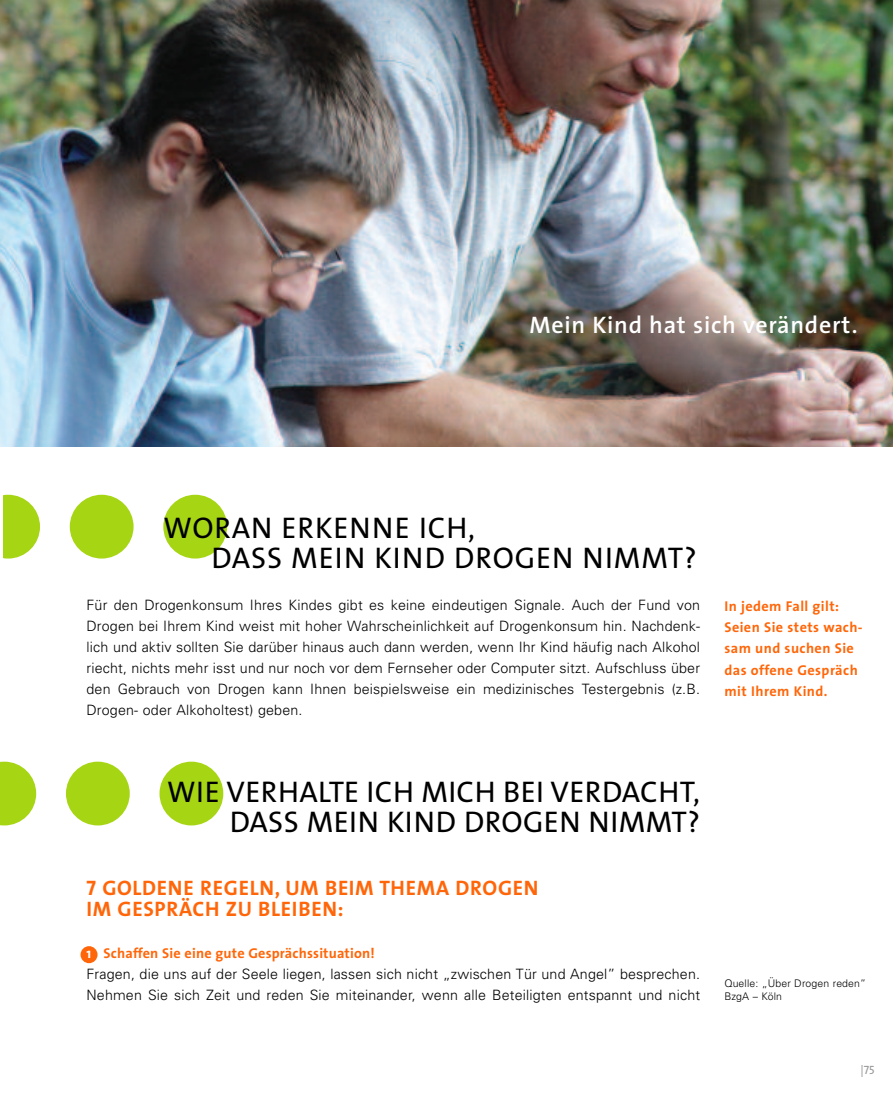
<style>
.page{position:relative;width:893px;height:1106px;background:#fff}
.page>*{position:absolute;margin:0;border:0;box-sizing:border-box;transform-origin:0 0}
.t1{font:30px/30px "The Sans";letter-spacing:.025em;color:#000}
.t2{font:600 24px "The Sans";letter-spacing:.03em;color:#fff}
.t3{font:700 21px/21px "The Sans";letter-spacing:.03em;color:#ff6609}
.t4{font:300 14.25px/21px "Univers";letter-spacing:.01em;color:#000;text-align:justify}
.t5{font:700 14.25px/21px "The Sans";letter-spacing:.03em;color:#ff6609}
.t6{font:700 14.25px "The Sans";letter-spacing:.01em;color:#ff6609}
.t7{font:12px "The Sans Caps";color:#999}
.t8{font:300 10.5px/13.5px "Univers";letter-spacing:.01em;color:#000}
.s1{font-family:"The Sans Bold Caps";font-weight:400}
.s2{color:#fff}
</style>
<div class="page">
<div style="left:81px;top:946px;width:17px;height:17px;background:#ff6609;border-radius:50%"></div>
<div style="left:160px;top:761px;width:63px;height:64px;background:#a6d513;border-radius:50%"></div>
<div style="left:66px;top:761px;width:64px;height:64px;background:#a6d513;border-radius:50%"></div>
<svg style="left:0;top:761px;width:36px;height:64px"></svg>
<img style="left:0;top:0;width:893px;height:446px">
<div style="left:163px;top:495px;width:64px;height:63px;background:#a6d513;border-radius:50%"></div>
<div style="left:70px;top:495px;width:64px;height:63px;background:#a6d513;border-radius:50%"></div>
<svg style="left:3px;top:495px;width:37px;height:63px"></svg>
<h2 class="t2" style="left:529px;top:315px;width:330px">Mein Kind hat sich verändert.</h2>
<h1 class="t1" style="left:212px;top:515px;width:487px;text-indent:-48px">WORAN ERKENNE ICH,<br>DASS MEIN KIND DROGEN NIMMT?</h1>
<p class="t4" style="left:87px;top:595px;width:615px">Für den Drogenkonsum Ihres Kindes gibt es keine eindeutigen Signale. Auch der Fund von Drogen bei Ihrem Kind weist mit hoher Wahrscheinlichkeit auf Drogenkonsum hin. Nachdenk&shy;lich und aktiv sollten Sie darüber hinaus auch dann werden, wenn Ihr Kind häufig nach Alkohol riecht, nichts mehr isst und nur noch vor dem Fernseher oder Computer sitzt. Aufschluss über den Gebrauch von Drogen kann Ihnen beispielsweise ein medizinisches Testergebnis (z.B.<br>Drogen- oder Alkoholtest) geben.</p>
<p class="t5" style="left:724px;top:597px;width:140px">In jedem Fall gilt:<br>Seien Sie stets wach&shy;sam und suchen Sie das offene Gespräch mit Ihrem Kind.</p>
<h1 class="t1" style="left:167px;top:779px;width:534px;text-align:right">WIE VERHALTE ICH MICH BEI VERDACHT,<br>DASS MEIN KIND DROGEN NIMMT?</h1>
<h3 class="t3" style="left:87px;top:879px;width:453px"><span class="s1">7</span> GOLDENE REGELN, UM BEIM THEMA DROGEN<br>IM GESPRÄCH ZU BLEIBEN:</h3>
<p class="t6" style="left:87px;top:947px;width:290px"><span class="s2">1</span> Schaffen Sie eine gute Gesprächssituation!</p>
<p class="t4" style="left:87px;top:964px;width:615px">Fragen, die uns auf der Seele liegen, lassen sich nicht „zwischen Tür und Angel” besprechen.<br>Nehmen Sie sich Zeit und reden Sie miteinander, wenn alle Beteiligten entspannt und nicht</p>
<p class="t8" style="left:724px;top:977px;width:143px">Quelle: „Über Drogen reden”<br>BzgA – Köln</p>
<p class="t7" style="left:860px;top:1065px;width:16px">|75</p>
</div>
